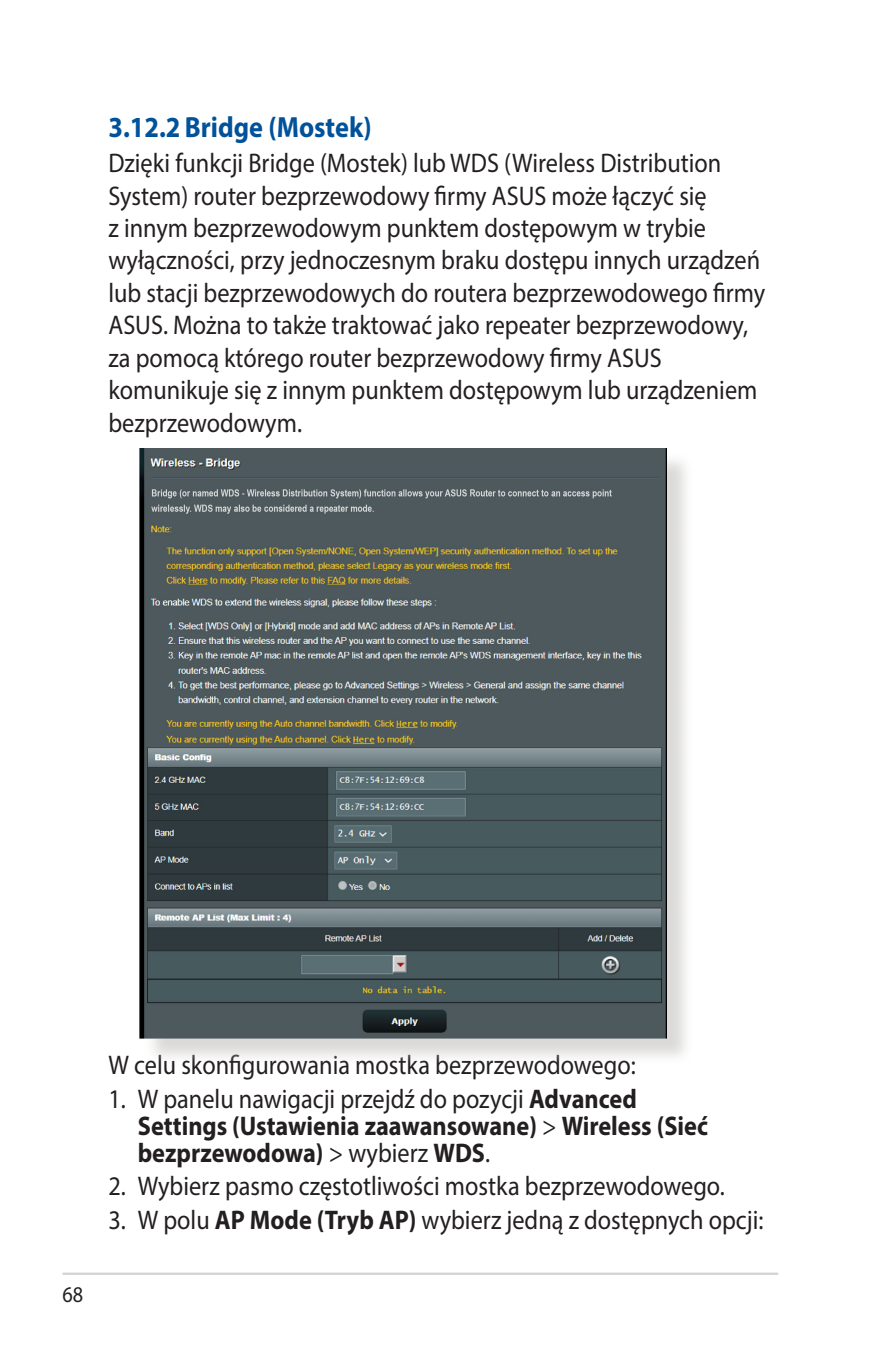
<style>
.page{position:relative;width:893px;height:1346px;background:#fff}
.page>*{position:absolute;margin:0;border:0;box-sizing:border-box;transform-origin:0 0}
.t1{font:700 29.25px "Myriad Pro";color:#01529a;scale:.9 1}
.t2{font:27px/32.4px "Myriad Pro";color:#231f20;scale:.9 1}
.t3{font:700 27px/27px "Myriad Pro";color:#231f20;scale:.9 1}
.t4{font:22.5px "Myriad Pro";color:#231f20;scale:.9 1}
.s1{font-weight:400}
.s2{font-weight:700}
</style>
<div class="page">
<hr style="left:63px;top:1272px;width:715px;height:3px;background:#d1d2d4">
<div style="left:143px;top:452px;width:552px;height:614px;background:#cfcecb;opacity:.75"></div>
<img style="left:140px;top:448px;width:527px;height:590px">
<p class="t1" style="left:108px;top:108px;width:294px">3.12.2 Bridge (Mostek)</p>
<p class="t2" style="left:108px;top:147px;width:731px">Dzięki funkcji Bridge (Mostek) lub WDS (Wireless Distribution System) router bezprzewodowy firmy ASUS może łączyć się<br>z innym bezprzewodowym punktem dostępowym w trybie wyłączności, przy jednoczesnym braku dostępu innych urządzeń lub stacji bezprzewodowych do routera bezprzewodowego firmy ASUS. Można to także traktować jako repeater bezprzewodowy, za pomocą którego router bezprzewodowy firmy ASUS komunikuje się z innym punktem dostępowym lub urządzeniem bezprzewodowym.</p>
<p class="t4" style="left:63px;top:1281px;width:25px">68</p>
<p class="t2" style="left:108px;top:1049px;width:587px">W celu skonfigurowania mostka bezprzewodowego:</p>
<p class="t3" style="left:138px;top:1084px;width:635px;text-indent:-29px"><span class="s1">1. W panelu nawigacji przejdź do pozycji</span> Advanced<br>Settings (Ustawienia zaawansowane) <span class="s1">&gt;</span> Wireless (Sieć bezprzewodowa) <span class="s1">&gt; wybierz</span> WDS<span class="s1">.</span></p>
<p class="t2" style="left:108px;top:1169px;width:686px">2. Wybierz pasmo częstotliwości mostka bezprzewodowego.</p>
<p class="t2" style="left:108px;top:1203px;width:729px">3. W polu <span class="s2">AP Mode (Tryb AP)</span> wybierz jedną z dostępnych opcji:</p>
</div>
